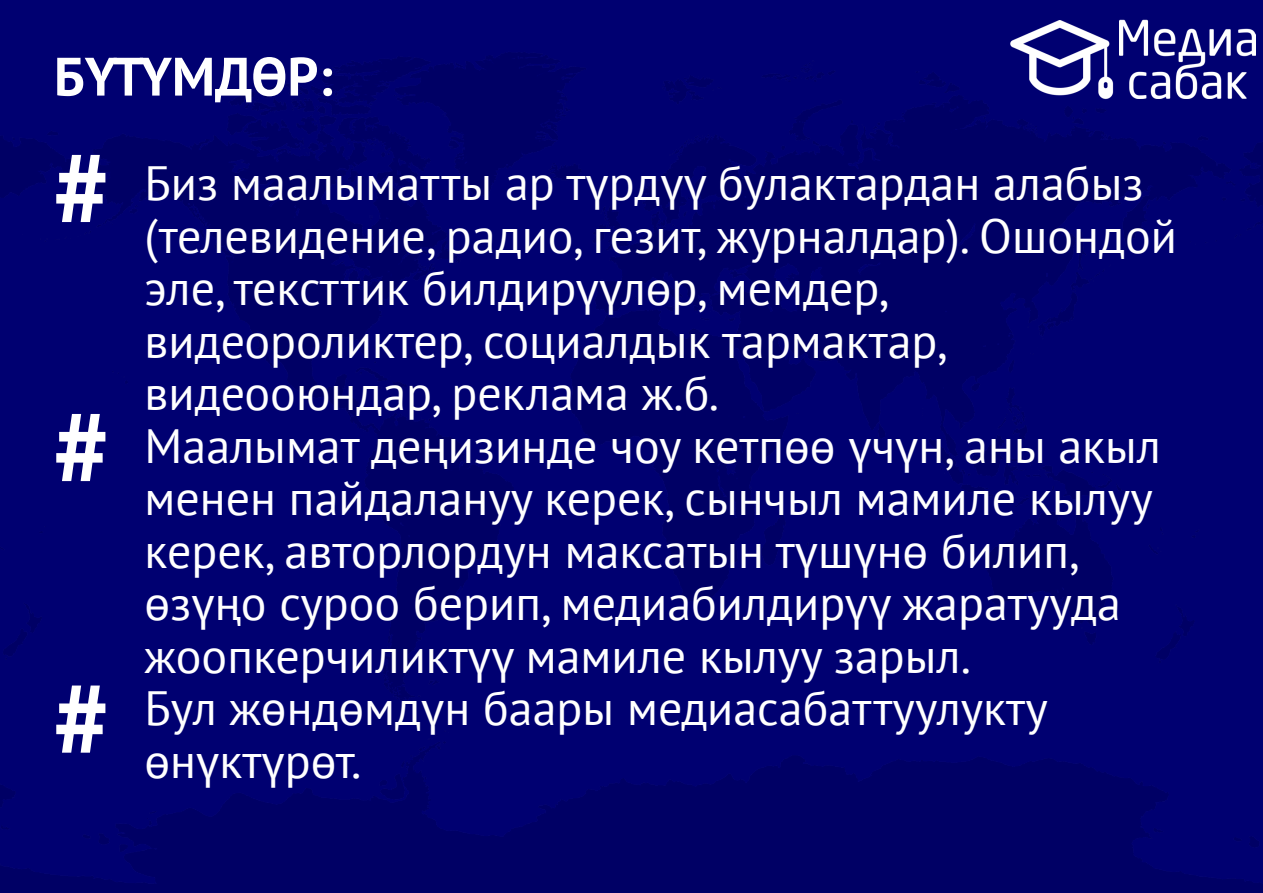
<style>
.page{position:relative;width:1263px;height:893px;background:#000071}
.page>*{position:absolute;margin:0;border:0;box-sizing:border-box;transform-origin:0 0}
.t1{font:700 103.2px "Myriad Pro";color:#fff}
.t2{font:700 54px "PT Sans";color:#fff}
.t3{font:48px/52.5px "PT Sans";color:#fff}
</style>
<div class="page">
<img style="left:0;top:44px;width:1263px;height:848px">
<img style="left:1009px;top:20px;width:124px;height:87px">
<img style="left:1119px;top:19px;width:136px;height:79px">
<p class="t2" style="left:54px;top:41px;width:280px">БҮТҮМДӨР:</p>
<p class="t1" style="left:52px;top:120px;width:58px">#</p>
<p class="t1" style="left:52px;top:379px;width:58px">#</p>
<p class="t1" style="left:52px;top:651px;width:58px">#</p>
<p class="t3" style="left:145px;top:156px;width:1000px">Биз маалыматты ар түрдүү булактардан алабыз</p>
<p class="t3" style="left:145px;top:208px;width:1034px">(телевидение, радио, гезит, журналдар). Ошондой эле, тексттик билдирүүлөр, мемдер,</p>
<p class="t3" style="left:145px;top:313px;width:805px">видеороликтер, социалдык тармактар,</p>
<p class="t3" style="left:145px;top:366px;width:576px">видеооюндар, реклама ж.б.</p>
<p class="t3" style="left:145px;top:418px;width:1018px">Маалымат деңизинде чоу кетпөө үчүн, аны акыл менен пайдалануу керек, сынчыл мамиле кылуу</p>
<p class="t3" style="left:145px;top:523px;width:978px">керек, авторлордун максатын түшүнө билип, өзүңо суроо берип, медиабилдирүү жаратууда</p>
<p class="t3" style="left:145px;top:628px;width:828px">жоопкерчиликтүү мамиле кылуу зарыл.</p>
<p class="t3" style="left:145px;top:681px;width:905px">Бул жөндөмдүн баары медиасабаттуулукту</p>
<p class="t3" style="left:145px;top:733px;width:218px">өнүктүрөт.</p>
</div>
